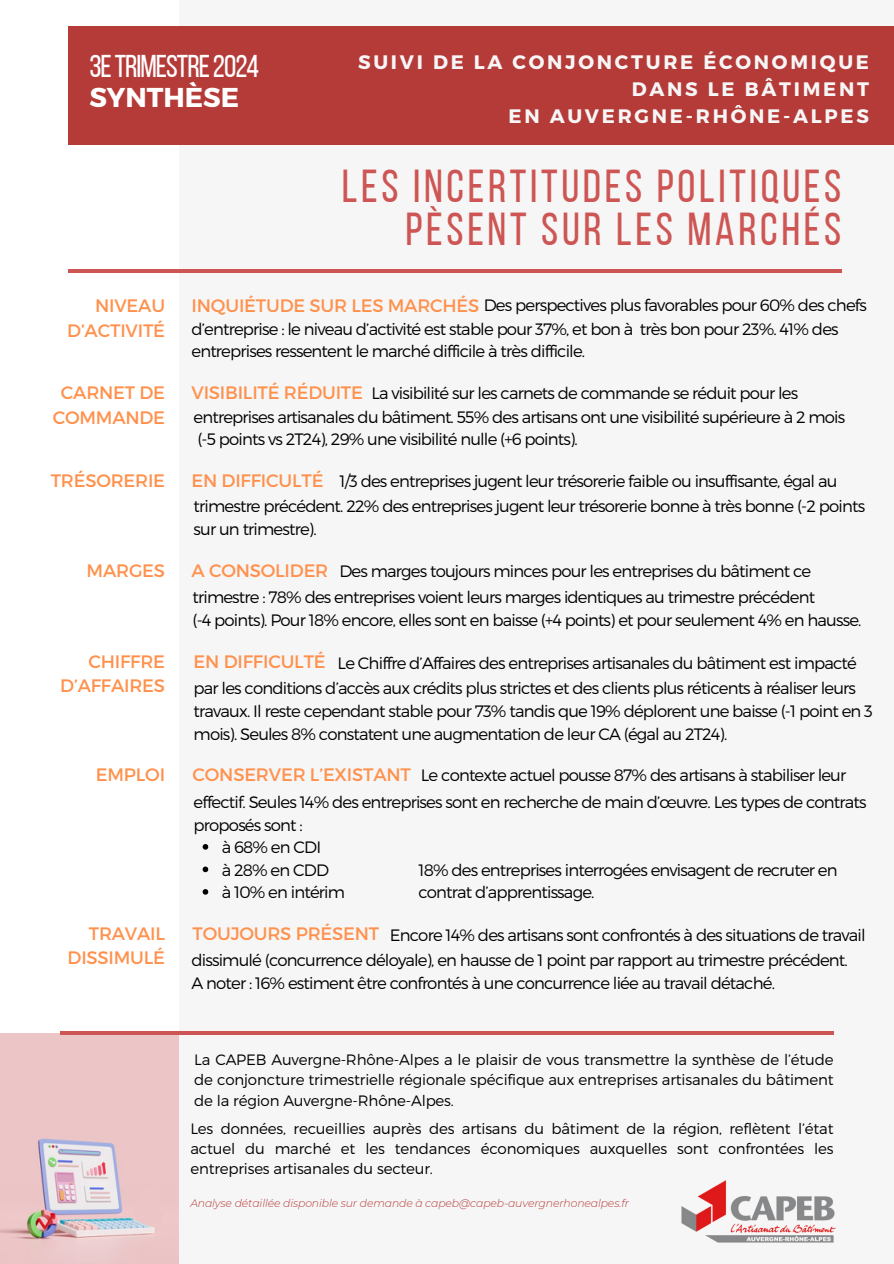
<style>
.page{position:relative;width:894px;height:1264px;background:#fff}
.page>*{position:absolute;margin:0;border:0;box-sizing:border-box;transform-origin:0 0}
.t1{font:46.05px/42.8px "Bebas Neue";letter-spacing:.08em;color:#cd5654;text-align:right}
.t2{font:31.5px "Bebas Neue";letter-spacing:-.03em;color:#fff}
.t3{font:700 27.3px "Montserrat";color:#fff}
.t4{font:700 19.5px/27px "Montserrat";letter-spacing:.14em;color:#f6f6f6;text-align:right}
.t5{font:18px/24.8px "Montserrat";letter-spacing:-.01em;color:#ff914d;text-align:right}
.t6{font:300 16.5px/22.5px "Montserrat";letter-spacing:-.05em;color:#000}
.t7{font:300 15px/20.2px "Montserrat";letter-spacing:-.01em;color:#000;text-align:justify}
.t8{font:italic 300 10.8px "Montserrat";letter-spacing:-.01em;color:#b53b39}
.s1{font-weight:400;font-size:18px;color:#ff914d}
</style>
<div class="page">
<div style="left:0;top:0;width:893px;height:1263px;background:#f6f6f6"></div>
<div style="left:0;top:0;width:179px;height:1263px;background:#fff"></div>
<img style="left:0;top:1033px;width:179px;height:230px">
<img style="left:681px;top:1180px;width:155px;height:63px">
<hr style="left:68px;top:269px;width:773px;height:4px;background:#cd5654">
<div style="left:68px;top:26px;width:825px;height:119px;background:#b53b39"></div>
<svg style="left:202px;top:844px;width:6px;height:5px"></svg>
<svg style="left:202px;top:866px;width:6px;height:6px"></svg>
<svg style="left:202px;top:889px;width:6px;height:5px"></svg>
<hr style="left:60px;top:1031px;width:773px;height:3px;background:#cd5654">
<h5 class="t2" style="left:89px;top:53px;width:171px">3ETRIMESTRE2024</h5>
<h6 class="t3" style="left:89px;top:79px;width:151px">SYNTHÈSE</h6>
<h6 class="t4" style="left:358px;top:47px;width:512px">SUIVI DE LA CONJONCTURE ÉCONOMIQUE<br>DANS LE BÂTIMENT<br>EN AUVERGNE-RHÔNE-ALPES</h6>
<h5 class="t1" style="left:342px;top:169px;width:501px">LES INCERTITUDES POLITIQUES<br>PÈSENT SUR LES MARCHÉS</h5>
<h5 class="t5" style="left:67px;top:292px;width:99px">NIVEAU<br>D’ACTIVITÉ</h5>
<p class="t6" style="left:191px;top:293px;width:676px"><span class="s1">INQUIÉTUDE SUR LES MARCHÉS</span> Des perspectives plus favorables pour 60% des chefs</p>
<h2 class="t6" style="left:191px;top:317px;width:648px">d’entreprise : le niveau d’activité est stable pour 37%, et bon à très bon pour 23%. 41% des entreprises ressentent le marché difficile à très difficile.</h2>
<h3 class="t5" style="left:53px;top:379px;width:114px;text-align:center">CARNET DE<br>COMMANDE</h3>
<h1 class="t5" style="left:191px;top:379px;width:173px">VISIBILITÉ RÉDUITE</h1>
<h4 class="t6" style="left:371px;top:381px;width:428px">La visibilité sur les carnets de commande se réduit pour les</h4>
<p class="t6" style="left:193px;top:404px;width:653px">entreprises artisanales du bâtiment. 55% des artisans ont une visibilité supérieure à 2 mois (-5 points vs 2T24), 29% une visibilité nulle (+6 points).</p>
<h6 class="t5" style="left:51px;top:467px;width:116px">TRÉSORERIE</h6>
<h5 class="t6" style="left:339px;top:469px;width:499px">1/3 des entreprises jugent leur trésorerie faible ou insuffisante, égal au</h5>
<h6 class="t6" style="left:193px;top:494px;width:673px">trimestre précédent. 22% des entreprises jugent leur trésorerie bonne à très bonne (-2 points sur un trimestre).</h6>
<h5 class="t5" style="left:191px;top:467px;width:133px">EN DIFFICULTÉ</h5>
<h6 class="t5" style="left:87px;top:557px;width:80px">MARGES</h6>
<h6 class="t6" style="left:339px;top:558px;width:473px">Des marges toujours minces pour les entreprises du bâtiment ce</h6>
<h5 class="t6" style="left:192px;top:585px;width:670px">trimestre : 78% des entreprises voient leurs marges identiques au trimestre précédent<br>(-4 points). Pour 18% encore, elles sont en baisse (+4 points) et pour seulement 4% en hausse.</h5>
<h5 class="t5" style="left:191px;top:557px;width:138px">A CONSOLIDER</h5>
<h6 class="t5" style="left:60px;top:648px;width:106px">CHIFFRE<br>D’AFFAIRES</h6>
<h5 class="t5" style="left:193px;top:648px;width:133px">EN DIFFICULTÉ</h5>
<h6 class="t6" style="left:337px;top:650px;width:520px">Le Chiffre d’Affaires des entreprises artisanales du bâtiment est impacté</h6>
<h6 class="t6" style="left:193px;top:676px;width:680px">par les conditions d’accès aux crédits plus strictes et des clients plus réticents à réaliser leurs travaux. Il reste cependant stable pour 73% tandis que 19% déplorent une baisse (-1 point en 3 mois). Seules 8% constatent une augmentation de leur CA (égal au 2T24).</h6>
<p class="t5" style="left:192px;top:761px;width:220px">CONSERVER L’EXISTANT</p>
<h6 class="t5" style="left:96px;top:761px;width:71px">EMPLOI</h6>
<p class="t6" style="left:421px;top:763px;width:427px">Le contexte actuel pousse 87% des artisans à stabiliser leur</p>
<p class="t6" style="left:193px;top:790px;width:674px">effectif. Seules 14% des entreprises sont en recherche de main d’œuvre. Les types de contrats proposés sont :</p>
<p class="t6" style="left:221px;top:835px;width:101px">à 68% en CDI</p>
<h6 class="t6" style="left:221px;top:857px;width:109px">à 28% en CDD</h6>
<h5 class="t6" style="left:221px;top:880px;width:125px">à 10% en intérim</h5>
<h6 class="t6" style="left:418px;top:857px;width:420px">18% des entreprises interrogées envisagent de recruter en contrat d’apprentissage.</h6>
<h6 class="t5" style="left:68px;top:919px;width:99px">TRAVAIL<br>DISSIMULÉ</h6>
<h6 class="t5" style="left:192px;top:920px;width:188px">TOUJOURS PRÉSENT</h6>
<h6 class="t6" style="left:390px;top:922px;width:477px">Encore 14% des artisans sont confrontés à des situations de travail</h6>
<p class="t6" style="left:191px;top:948px;width:657px">dissimulé (concurrence déloyale), en hausse de 1 point par rapport au trimestre précédent.</p>
<p class="t6" style="left:191px;top:971px;width:585px">A noter : 16% estiment être confrontés à une concurrence liée au travail détaché.</p>
<h6 class="t7" style="left:194px;top:1048px;width:640px">La CAPEB Auvergne-Rhône-Alpes a le plaisir de vous transmettre la synthèse de l’étude de conjoncture trimestrielle régionale spécifique aux entreprises artisanales du bâtiment de la région Auvergne-Rhône-Alpes.</h6>
<h5 class="t7" style="left:190px;top:1117px;width:644px">Les données, recueillies auprès des artisans du bâtiment de la région, reflètent l’état actuel du marché et les tendances économiques auxquelles sont confrontées les entreprises artisanales du secteur.</h5>
<h5 class="t8" style="left:190px;top:1196px;width:440px">Analyse détaillée disponible sur demande à capeb@capeb-auvergnerhonealpes.fr</h5>
</div>
